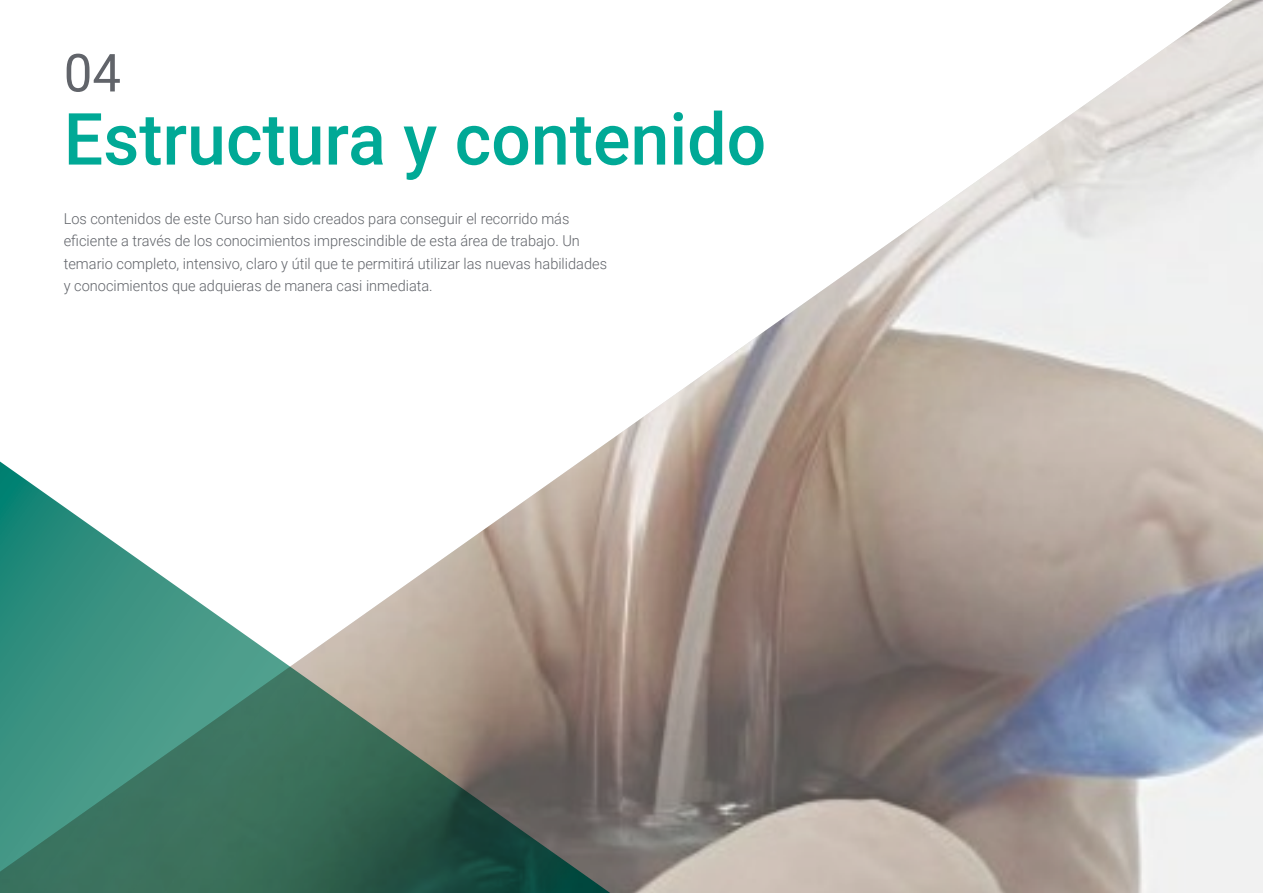
<style>
.page{position:relative;width:1263px;height:893px;background:#fff}
.page>*{position:absolute;margin:0;border:0;box-sizing:border-box;transform-origin:0 0}
.t1{font:500 72px "Roboto";color:#00a996}
.t2{font:52.5px "Roboto";color:#61646a}
.t3{font:300 15px/22.5px "Roboto";color:#61646a}
</style>
<div class="page">
<img style="left:602px;top:0;width:661px;height:893px">
<svg style="left:0;top:446px;width:640px;height:447px"></svg>
<h2 class="t2" style="left:64px;top:36px;width:59px">04</h2>
<h1 class="t1" style="left:64px;top:89px;width:704px">Estructura y contenido</h1>
<p class="t3" style="left:64px;top:207px;width:545px">Los contenidos de este Curso han sido creados para conseguir el recorrido más eficiente a través de los conocimientos imprescindible de esta área de trabajo. Un temario completo, intensivo, claro y útil que te permitirá utilizar las nuevas habilidades y conocimientos que adquieras de manera casi inmediata.</p>
</div>
